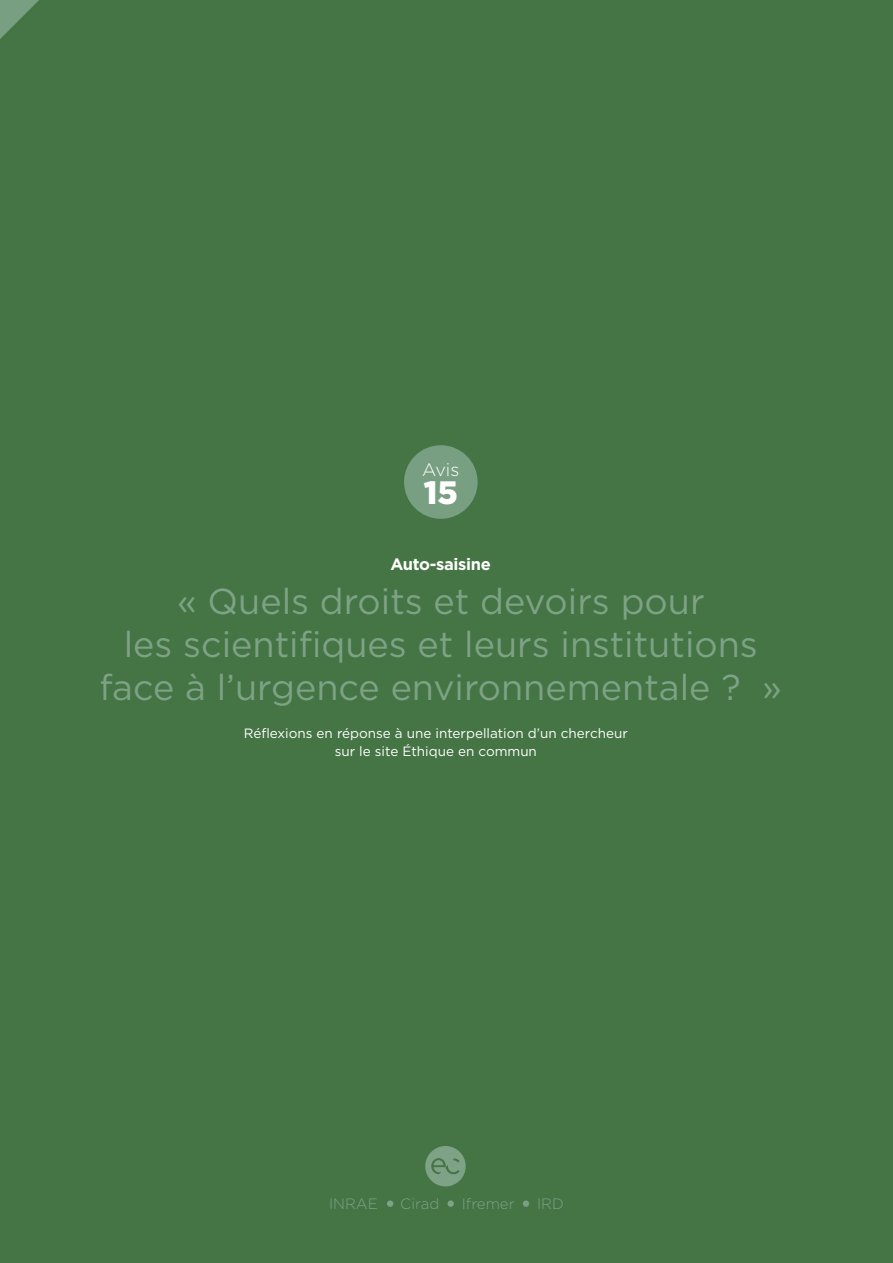
<style>
.page{position:relative;width:893px;height:1263px;background:#457445}
.page>*{position:absolute;margin:0;border:0;box-sizing:border-box;transform-origin:0 0}
.t1{font:36px/43.2px "Gotham";color:#7da285;text-align:center}
.t2{font:900 32.4px "Gotham";color:#fff}
.t3{font:300 18px "Gotham";color:#fff}
.t4{font:700 16.5px "Gotham";letter-spacing:-.02em;color:#fff}
.t5{font:300 15px "Gotham";color:#7da285}
.t6{font:13.5px/18px "Gotham";color:#fff;text-align:center}
</style>
<div class="page">
<div style="left:425px;top:1146px;width:41px;height:40px;background:#7da285;border-radius:50%"></div>
<svg style="left:431px;top:1158px;width:29px;height:16px"></svg>
<svg style="left:0;top:0;width:39px;height:39px"></svg>
<div style="left:387px;top:1200px;width:6px;height:7px;background:#7da285;border-radius:50%"></div>
<div style="left:448px;top:1200px;width:6px;height:7px;background:#7da285;border-radius:50%"></div>
<div style="left:523px;top:1200px;width:6px;height:7px;background:#799f82;border-radius:50%"></div>
<div style="left:404px;top:445px;width:74px;height:74px;background:#799f82;border-radius:50%"></div>
<p class="t3" style="left:422px;top:458px;width:39px">Avis</p>
<p class="t2" style="left:424px;top:470px;width:36px">15</p>
<p class="t4" style="left:390px;top:553px;width:102px">Auto-saisine</p>
<p class="t1" style="left:100px;top:578px;width:684px">« Quels droits et devoirs pour<br>les scientifiques et leurs institutions face à l’urgence environnementale ? »</p>
<p class="t6" style="left:244px;top:724px;width:386px">Réflexions en réponse à une interpellation d’un chercheur sur le site Éthique en commun</p>
<p class="t5" style="left:329px;top:1194px;width:50px">INRAE</p>
<p class="t5" style="left:400px;top:1194px;width:41px">Cirad</p>
<p class="t5" style="left:462px;top:1194px;width:54px">Ifremer</p>
<p class="t5" style="left:537px;top:1194px;width:28px">IRD</p>
</div>
